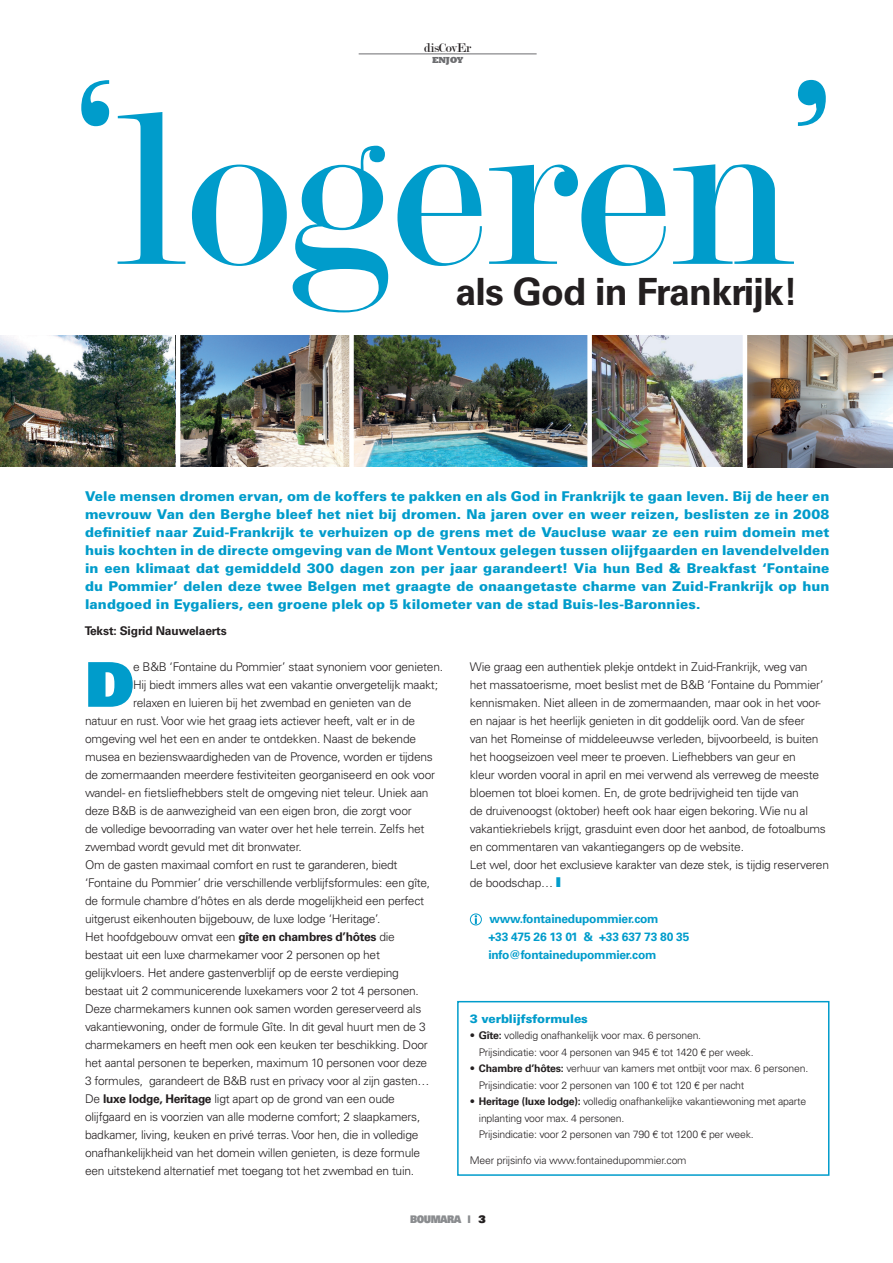
<style>
.page{position:relative;width:893px;height:1263px;background:#fff}
.page>*{position:absolute;margin:0;border:0;box-sizing:border-box;transform-origin:0 0}
.t1{font:232.5px "Modern";color:#009ccb}
.Body{font:900 61.8px "Univers LT";color:#009ccb}
.t2{font:700 37.5px "Univers LT";letter-spacing:-.02em;color:#231f20}
.t3{font:900 13.5px/18px "Univers LT";letter-spacing:.005em;color:#009ccb;text-align:justify}
.t4{font:13.5px "Modern";letter-spacing:-.03em;color:#231f20}
.Body-2{font:300 12px/18px "Univers LT";letter-spacing:-.02em;color:#231f20}
.Body-3{font:700 12px "Univers LT";letter-spacing:-.02em;color:#009ccb}
.t5{font:700 12px "Univers LT";letter-spacing:-.01em;color:#231f20}
.Tussentitel{font:900 12px "Univers LT";letter-spacing:-.01em;color:#009ccb}
.Body-4{font:300 10.5px/16.5px "Univers LT";letter-spacing:-.02em;color:#231f20}
.t6{font:900 10.5px "Univers LT";letter-spacing:-.055em;color:#8a8c8f;scale:.9 1}
.t7{font:800 9px "Rockwell";letter-spacing:-.03em;color:#6c6d70}
.s1{font-weight:700}
.s2{font-weight:900;font-size:13.5px;color:#009ccb}
.s3{font-style:inherit}
.s4{color:#231f20}
</style>
<div class="page">
<img style="left:0;top:335px;width:893px;height:132px">
<hr style="left:359px;top:54px;width:178px;height:1px;background:#6c6d70">
<svg style="left:470px;top:913px;width:12px;height:12px"></svg>
<div style="left:457px;top:1001px;width:372px;height:175px;border:2px solid #009ccb"></div>
<div style="left:349px;top:323px;width:5px;height:152px;background:#fff"></div>
<hr style="left:176px;top:323px;width:4px;height:152px;background:#fff">
<div style="left:587px;top:331px;width:5px;height:144px;background:#fff"></div>
<hr style="left:743px;top:331px;width:4px;height:144px;background:#fff">
<p class="t4" style="left:424px;top:41px;width:48px">disCovEr</p>
<p class="t7" style="left:432px;top:55px;width:33px">ENJOY</p>
<p class="t1" style="left:77px;top:74px;width:754px">‘logeren’</p>
<p class="t2" style="left:455px;top:269px;width:344px">als God in Frankrijk!</p>
<p class="t3" style="left:85px;top:487px;width:746px">Vele mensen dromen ervan, om de koffers te pakken en als God in Frankrijk te gaan leven. Bij de heer en mevrouw Van den Berghe bleef het niet bij dromen. Na jaren over en weer reizen, beslisten ze in 2008 definitief naar Zuid-Frankrijk te verhuizen op de grens met de Vaucluse waar ze een ruim domein met huis kochten in de directe omgeving van de Mont Ventoux gelegen tussen olijfgaarden en lavendelvelden in een klimaat dat gemiddeld 300 dagen zon per jaar garandeert! Via hun Bed &amp; Breakfast ‘Fontaine du Pommier’ delen deze twee Belgen met graagte de onaangetaste charme van Zuid-Frankrijk op hun landgoed in Eygaliers, een groene plek op 5 kilometer van de stad Buis-les-Baronnies.</p>
<p class="t5" style="left:85px;top:624px;width:144px">Tekst: Sigrid Nauwelaerts</p>
<p class="Body" style="left:85px;top:644px;width:51px">D</p>
<p class="Body-2" style="left:133px;top:657px;width:312px">e B&amp;B ‘Fontaine du Pommier’ staat synoniem voor genieten.</p>
<p class="Body-2" style="left:133px;top:675px;width:306px">Hij biedt immers alles wat een vakantie onvergetelijk maakt;</p>
<p class="Body-2" style="left:133px;top:693px;width:280px">relaxen en luieren bij het zwembad en genieten van de</p>
<p class="Body-2" style="left:85px;top:711px;width:332px">natuur en rust. Voor wie het graag iets actiever heeft, valt er in de</p>
<p class="Body-2" style="left:85px;top:729px;width:333px">omgeving wel het een en ander te ontdekken. Naast de bekende</p>
<p class="Body-2" style="left:85px;top:747px;width:349px">musea en bezienswaardigheden van de Provence, worden er tijdens</p>
<p class="Body-2" style="left:85px;top:765px;width:352px">de zomermaanden meerdere festiviteiten georganiseerd en ook voor</p>
<p class="Body-2" style="left:85px;top:783px;width:345px">wandel- en fietsliefhebbers stelt de omgeving niet teleur. Uniek aan</p>
<p class="Body-2" style="left:85px;top:801px;width:328px">deze B&amp;B is de aanwezigheid van een eigen bron, die zorgt voor</p>
<p class="Body-2" style="left:85px;top:819px;width:341px">de volledige bevoorrading van water over het hele terrein. Zelfs het</p>
<p class="Body-2" style="left:85px;top:837px;width:218px">zwembad wordt gevuld met dit bronwater.</p>
<p class="Body-2" style="left:85px;top:855px;width:347px">Om de gasten maximaal comfort en rust te garanderen, biedt ‘Fontaine du Pommier’ drie verschillende verblijfsformules: een gîte, de formule chambre d’hôtes en als derde mogelijkheid een perfect uitgerust eikenhouten bijgebouw, de luxe lodge ‘Heritage’.</p>
<p class="Body-2" style="left:85px;top:927px;width:344px">Het hoofdgebouw omvat een <span class="s1">gîte en chambres d’hôtes</span> die bestaat uit een luxe charmekamer voor 2 personen op het gelijkvloers. Het andere gastenverblijf op de eerste verdieping bestaat uit 2 communicerende luxekamers voor 2 tot 4 personen.<br>Deze charmekamers kunnen ook samen worden gereserveerd als vakantiewoning, onder de formule Gîte. In dit geval huurt men de 3 charmekamers en heeft men ook een keuken ter beschikking. Door het aantal personen te beperken, maximum 10 personen voor deze</p>
<p class="Body-2" style="left:85px;top:1071px;width:346px">3 formules, garandeert de B&amp;B rust en privacy voor al zijn gasten… De <span class="s1">luxe lodge, Heritage</span> ligt apart op de grond van een oude olijfgaard en is voorzien van alle moderne comfort; 2 slaapkamers, badkamer, living, keuken en privé terras. Voor hen, die in volledige onafhankelijkheid van het domein willen genieten, is deze formule</p>
<p class="Body-2" style="left:85px;top:1161px;width:331px">een uitstekend alternatief met toegang tot het zwembad en tuin.</p>
<p class="Body-2" style="left:470px;top:657px;width:357px">Wie graag een authentiek plekje ontdekt in Zuid-Frankrijk, weg van het massatoerisme, moet beslist met de B&amp;B ‘Fontaine du Pommier’ kennismaken. Niet alleen in de zomermaanden, maar ook in het voor&shy;en najaar is het heerlijk genieten in dit goddelijk oord. Van de sfeer<br>van het Romeinse of middeleeuwse verleden, bijvoorbeeld, is buiten het hoogseizoen veel meer te proeven. Liefhebbers van geur en<br>kleur worden vooral in april en mei verwend als verreweg de meeste bloemen tot bloei komen. En, de grote bedrijvigheid ten tijde van<br>de druivenoogst (oktober) heeft ook haar eigen bekoring. Wie nu al vakantiekriebels krijgt, grasduint even door het aanbod, de fotoalbums en commentaren van vakantiegangers op de website.</p>
<p class="Body-2" style="left:470px;top:855px;width:361px">Let wel, door het exclusieve karakter van deze stek, is tijdig reserveren de boodschap… <span class="s2">I</span></p>
<p class="Body-3" style="left:489px;top:911px;width:171px">www.fontainedupommier.com</p>
<p class="Body-3" style="left:488px;top:929px;width:202px">+33 475 26 13 01 &amp; +33 637 73 80 35</p>
<p class="Body-3" style="left:488px;top:947px;width:170px">info@fontainedupommier.com</p>
<p class="Tussentitel" style="left:470px;top:1011px;width:120px">3 verblijfsformules</p>
<p class="Body-4" style="left:470px;top:1027px;width:233px">• <span class="s1">Gîte:</span> volledig onafhankelijk voor max. 6 personen.</p>
<p class="Body-4" style="left:479px;top:1044px;width:276px">Prijsindicatie: voor 4 personen van 945 € tot 1420 € per week.</p>
<p class="Body-4" style="left:470px;top:1060px;width:340px">• <span class="s1">Chambre d’hôtes:</span> verhuur van kamers met ontbijt voor max. 6 personen.</p>
<p class="Body-4" style="left:479px;top:1077px;width:267px">Prijsindicatie: voor 2 personen van 100 € tot 120 € per nacht</p>
<p class="Body-4" style="left:479px;top:1093px;width:329px;text-indent:-9px">• <span class="s1">Heritage (luxe lodge):</span> volledig onafhankelijke vakantiewoning met aparte inplanting voor max. 4 personen.</p>
<p class="Body-4" style="left:479px;top:1126px;width:276px">Prijsindicatie: voor 2 personen van 790 € tot 1200 € per week.</p>
<p class="Body-4" style="left:470px;top:1152px;width:218px">Meer prijsinfo via www.fontainedupommier.com</p>
<p class="t6" style="left:410px;top:1212px;width:86px">BOUMARA <span class="s3">I</span> <span class="s4">3</span></p>
</div>
